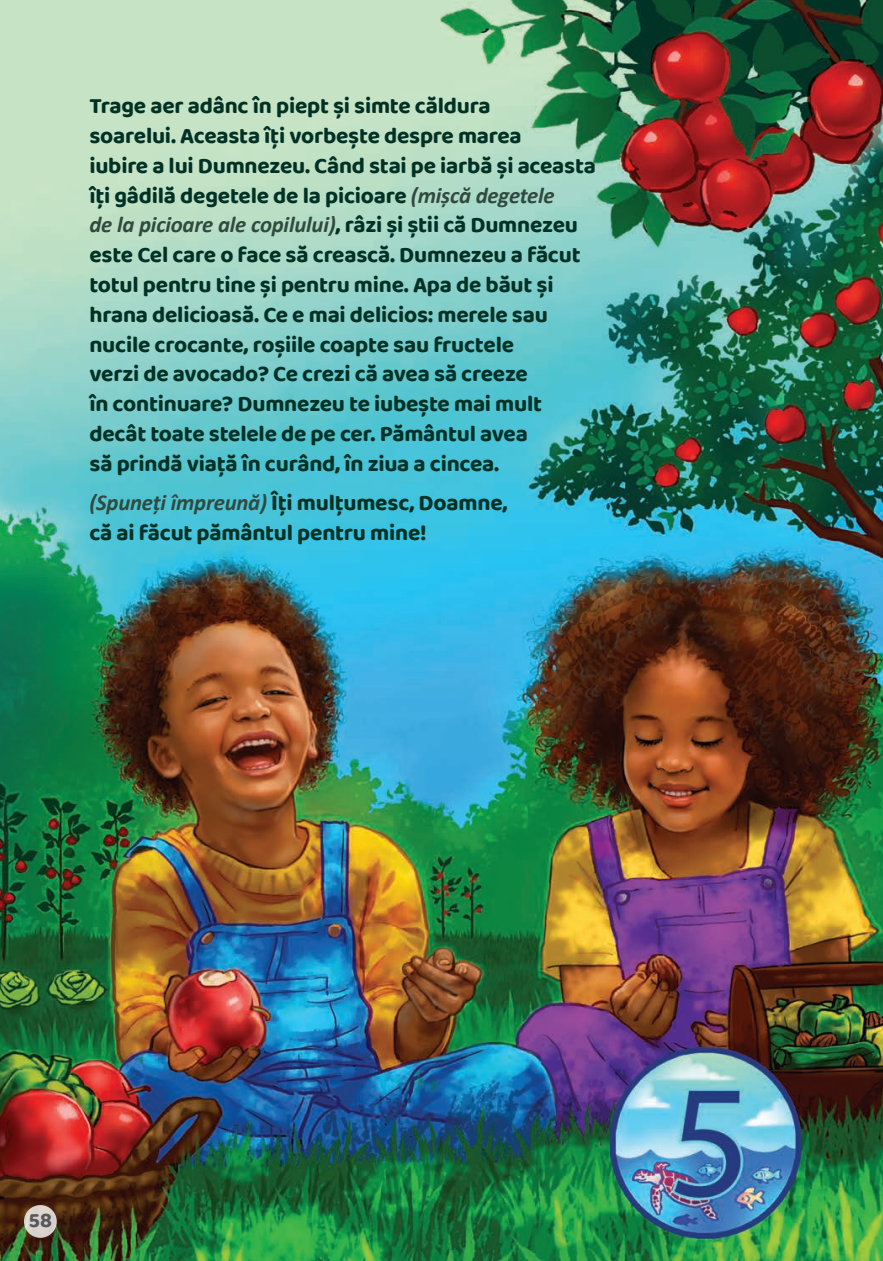
<style>
.page{position:relative;width:883px;height:1261px;background:#fff}
.page>*{position:absolute;margin:0;border:0;box-sizing:border-box;transform-origin:0 0}
.t1{font:700 22.75px/29.8px "Baloo 2";letter-spacing:-.01em;color:#013125}
.t2{font:italic 700 22.75px "Calibri";letter-spacing:-.01em;color:#304a40}
.t3{font:700 21px "Baloo 2";color:#57585a}
.s1{font-family:"Calibri";font-style:italic;color:#304a40}
.s2{font-family:"Baloo 2";font-style:normal;color:#013125}
</style>
<div class="page">
<img style="left:0;top:0;width:882px;height:1260px">
<hr style="left:882px;top:1173px;width:1px;height:87px;background:#8db73e">
<svg style="left:24px;top:1204px;width:33px;height:33px"></svg>
<p class="t1" style="left:89px;top:90px;width:507px">Trage aer adânc în piept și simte căldura<br>soarelui. Aceasta îți vorbește despre marea<br>iubire a lui Dumnezeu. Când stai pe iarbă și aceasta îți gâdilă degetele de la picioare <span class="s1">(mișcă degetele</span></p>
<p class="t2" style="left:89px;top:209px;width:490px">de la picioare ale copilului)<span class="s2">, râzi și știi că Dumnezeu</span></p>
<p class="t1" style="left:89px;top:239px;width:492px">este Cel care o face să crească. Dumnezeu a făcut totul pentru tine și pentru mine. Apa de băut și hrana delicioasă. Ce e mai delicios: merele sau nucile crocante, roșiile coapte sau fructele<br>verzi de avocado? Ce crezi că avea să creeze<br>în continuare? Dumnezeu te iubește mai mult decât toate stelele de pe cer. Pământul avea<br>să prindă viață în curând, în ziua a cincea.</p>
<p class="t1" style="left:89px;top:487px;width:419px"><span class="s1">(Spuneți împreună)</span> Îți mulțumesc, Doamne, că ai făcut pământul pentru mine!</p>
<p class="t3" style="left:29px;top:1207px;width:24px">58</p>
</div>
